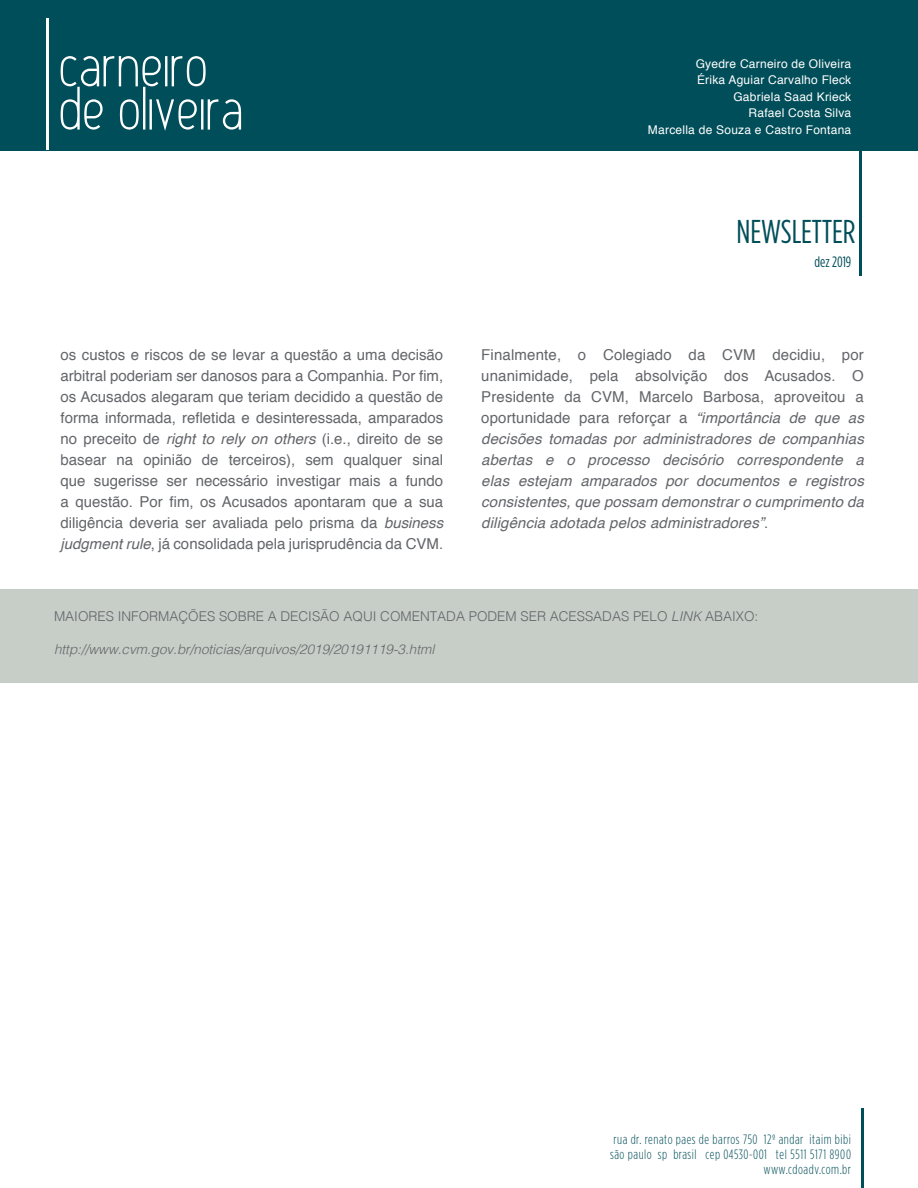
<style>
.page{position:relative;width:918px;height:1188px;background:#fff}
.page>*{position:absolute;margin:0;border:0;box-sizing:border-box;transform-origin:0 0}
.t1{font:33px "Gotham Condensed";color:#004e59}
.t2{font:15px/21px "Helvetica";color:#636569;text-align:justify}
.t3{font:italic 15px/21px "Helvetica";letter-spacing:.01em;color:#636569;text-align:justify}
.t4{font:15px "Gotham Condensed";color:#004e59}
.t5{font:300 13.5px/15px "Gotham Condensed";letter-spacing:.04em;color:#004e59;text-align:right}
.t6{font:300 13.5px "Helvetica";color:#636569}
.t7{font:italic 300 13.5px "Helvetica";color:#636569}
.t8{font:12px/16.5px "Helvetica";letter-spacing:.02em;color:#fff;text-align:right}
.s1{font-style:italic}
.s2{font-style:normal}
</style>
<div class="page">
<div style="left:0;top:0;width:918px;height:150px;background:#004e59"></div>
<hr style="left:47px;top:18px;width:2px;height:132px;background:#fff">
<svg style="left:61px;top:56px;width:180px;height:75px"></svg>
<hr style="left:862px;top:1108px;width:2px;height:80px;background:#004e59">
<hr style="left:860px;top:144px;width:2px;height:131px;background:#004e59">
<div style="left:0;top:589px;width:918px;height:94px;background:#c6cec7"></div>
<p class="t8" style="left:648px;top:56px;width:205px">Gyedre Carneiro de Oliveira<br>Érika Aguiar Carvalho Fleck<br>Gabriela Saad Krieck<br>Rafael Costa Silva<br>Marcella de Souza e Castro Fontana</p>
<h1 class="t1" style="left:736px;top:213px;width:121px">NEWSLETTER</h1>
<p class="t4" style="left:815px;top:253px;width:38px">dez 2019</p>
<p class="t2" style="left:61px;top:345px;width:384px">os custos e riscos de se levar a questão a uma decisão arbitral poderiam ser danosos para a Companhia. Por fim, os Acusados alegaram que teriam decidido a questão de forma informada, refletida e desinteressada, amparados no preceito de <span class="s1">right to rely on others</span> (i.e., direito de se basear na opinião de terceiros), sem qualquer sinal que sugerisse ser necessário investigar mais a fundo a questão. Por fim, os Acusados apontaram que a sua diligência deveria ser avaliada pelo prisma da <span class="s1">business judgment rule</span>, já consolidada pela jurisprudência da CVM.</p>
<p class="t3" style="left:481px;top:344px;width:384px"><span class="s2">Finalmente, o Colegiado da CVM decidiu, por unanimidade, pela absolvição dos Acusados. O Presidente da CVM, Marcelo Barbosa, aproveitou a oportunidade para reforçar a</span> “importância de que as decisões tomadas por administradores de companhias abertas e o processo decisório correspondente a elas estejam amparados por documentos e registros consistentes, que possam demonstrar o cumprimento da diligência adotada pelos administradores”<span class="s2">.</span></p>
<p class="t6" style="left:54px;top:605px;width:706px">MAIORES INFORMAÇÕES SOBRE A DECISÃO AQUI COMENTADA PODEM SER ACESSADAS PELO <span class="s1">LINK</span> ABAIXO:</p>
<p class="t7" style="left:54px;top:637px;width:382px">http://www.cvm.gov.br/noticias/arquivos/2019/20191119-3.html</p>
<p class="t5" style="left:610px;top:1132px;width:242px">rua dr. renato paes de barros 750 12º andar itaim bibi são paulo sp brasil cep 04530-001 tel 5511 5171 8900 www.cdoadv.com.br</p>
</div>
